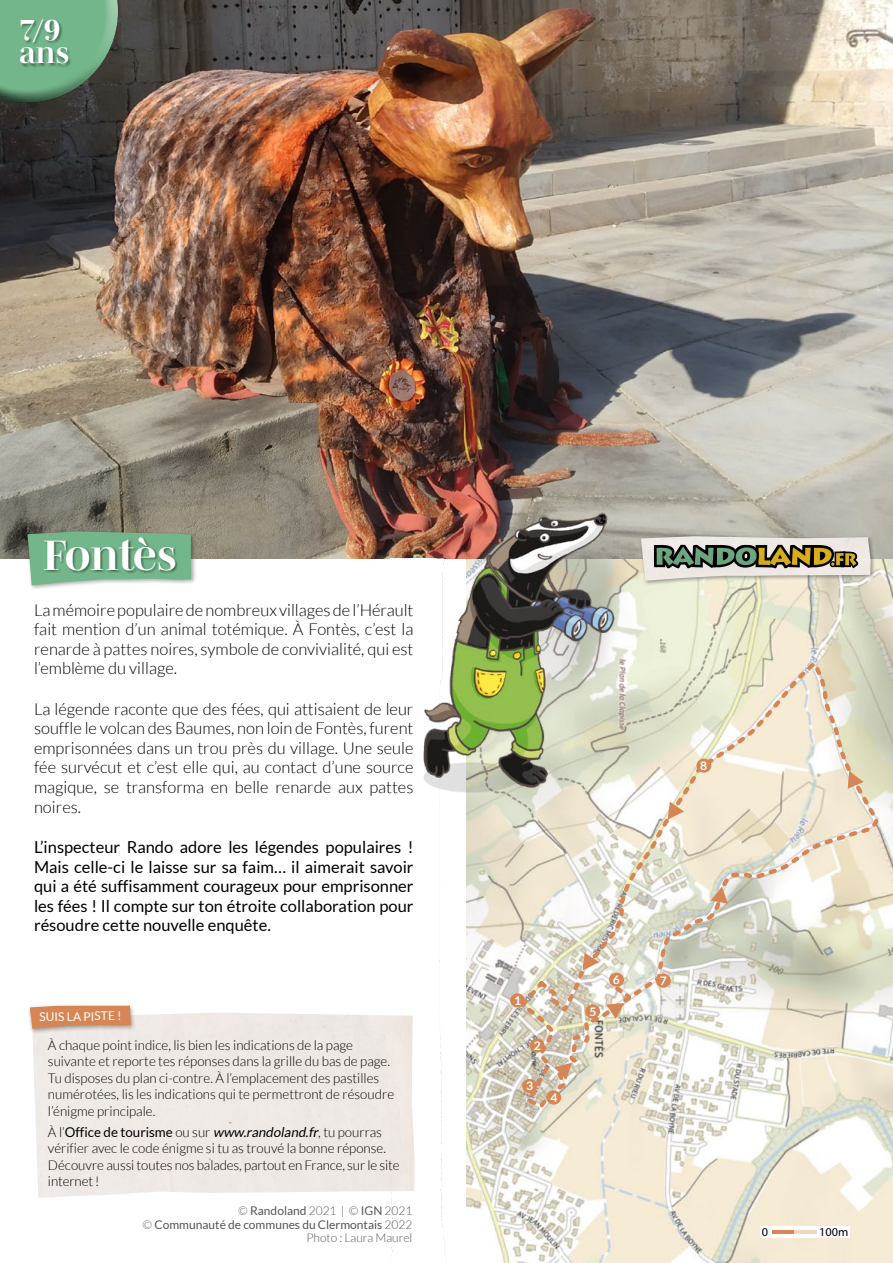
<style>
.page{position:relative;width:893px;height:1263px;background:#fff}
.page>*{position:absolute;margin:0;border:0;box-sizing:border-box;transform-origin:0 0}
.t1{font:700 43.5px "Mencken Std Head";color:#fff}
.t2{font:700 30px/25.5px "Mencken Std Head";color:#fff}
.t3{font:300 16.5px/19.5px "Lato";color:#000;text-align:justify}
.t4{font:16.5px/19.5px "Lato";color:#000;text-align:justify}
.t5{font:300 13.5px/16.5px "Lato";color:#000}
.t6{font:12.15px "Myriad Pro";color:#000}
.t7{font:12px/13.2px "Lato";color:#555;text-align:right}
.t8{font:12px "Lato";color:#fff}
.t9{font:700 11.85px "Lato";color:#fff}
.s1{font-family:"Lato";font-weight:300}
.s2{font-weight:400}
.s3{font-weight:400;font-style:italic}
.s4{font-weight:300}
</style>
<div class="page">
<img style="left:391px;top:558px;width:502px;height:705px">
<svg style="left:516px;top:657px;width:365px;height:454px"></svg>
<div style="left:530px;top:1038px;width:15px;height:14px;background:#d68655;border-radius:50%"></div>
<div style="left:522px;top:1079px;width:15px;height:14px;background:#d68655;border-radius:50%"></div>
<div style="left:546px;top:1090px;width:15px;height:14px;background:#d68655;border-radius:50%"></div>
<div style="left:585px;top:1004px;width:15px;height:14px;background:#d68655;border-radius:50%"></div>
<div style="left:609px;top:973px;width:15px;height:14px;background:#d68655;border-radius:50%"></div>
<div style="left:696px;top:758px;width:15px;height:15px;background:#d68655;border-radius:50%"></div>
<div style="left:656px;top:974px;width:15px;height:14px;background:#d68655;border-radius:50%"></div>
<div style="left:510px;top:993px;width:15px;height:14px;background:#d68655;border-radius:50%"></div>
<svg style="left:848px;top:771px;width:16px;height:18px"></svg>
<svg style="left:668px;top:802px;width:16px;height:17px"></svg>
<svg style="left:711px;top:886px;width:17px;height:17px"></svg>
<svg style="left:606px;top:983px;width:29px;height:36px"></svg>
<svg style="left:554px;top:1063px;width:18px;height:17px"></svg>
<svg style="left:583px;top:952px;width:16px;height:18px"></svg>
<div style="left:760px;top:1226px;width:90px;height:12px;background:#fff"></div>
<hr style="left:772px;top:1230px;width:22px;height:4px;background:#d68655">
<hr style="left:794px;top:1230px;width:23px;height:4px;background:#efd5c6">
<img style="left:0;top:0;width:893px;height:558px">
<div style="left:0;top:0;width:132px;height:83px;background:#fff;opacity:.55"></div>
<div style="left:0;top:0;width:107px;height:105px;background:#000;opacity:.66"></div>
<div style="left:20px;top:19px;width:51px;height:48px;background:#000;opacity:.35"></div>
<div style="left:25px;top:529px;width:172px;height:61px;background:#000;opacity:.35"></div>
<svg style="left:28px;top:531px;width:163px;height:54px"></svg>
<div style="left:44px;top:537px;width:134px;height:37px;background:#000;opacity:.45"></div>
<img style="left:406px;top:494px;width:230px;height:304px">
<div style="left:638px;top:534px;width:237px;height:51px;background:#000;opacity:.35"></div>
<img style="left:641px;top:536px;width:230px;height:45px">
<svg style="left:654px;top:545px;width:204px;height:23px"></svg>
<div style="left:652px;top:543px;width:208px;height:27px;border:1px solid #fff"></div>
<div style="left:27px;top:1003px;width:110px;height:31px;background:#000;opacity:.35"></div>
<svg style="left:30px;top:1006px;width:101px;height:23px"></svg>
<h2 class="t2" style="left:19px;top:14px;width:52px">7<span class="s1">/</span>9 ans</h2>
<h1 class="t1" style="left:43px;top:530px;width:135px">Fontès</h1>
<p class="t3" style="left:34px;top:600px;width:381px">La mémoire populaire de nombreux villages de l’Hérault fait mention d’un animal totémique. À Fontès, c’est la renarde à pattes noires, symbole de convivialité, qui est l’emblème du village.</p>
<p class="t3" style="left:34px;top:699px;width:381px">La légende raconte que des fées, qui attisaient de leur souffle le volcan des Baumes, non loin de Fontès, furent emprisonnées dans un trou près du village. Une seule fée survécut et c’est elle qui, au contact d’une source magique, se transforma en belle renarde aux pattes noires.</p>
<p class="t4" style="left:34px;top:837px;width:381px">L’inspecteur Rando adore les légendes populaires !<br>Mais celle-ci le laisse sur sa faim… il aimerait savoir qui a été suffisamment courageux pour emprisonner les fées ! Il compte sur ton étroite collaboration pour résoudre cette nouvelle enquête.</p>
<p class="t8" style="left:39px;top:1010px;width:83px;rotate:-1deg">SUIS LA PISTE !</p>
<p class="t5" style="left:48px;top:1037px;width:348px">À chaque point indice, lis bien les indications de la page suivante et reporte tes réponses dans la grille du bas de page.<br>Tu disposes du plan ci-contre. À l’emplacement des pastilles numérotées, lis les indications qui te permettront de résoudre l’énigme principale.</p>
<p class="t5" style="left:48px;top:1123px;width:353px">À l’<span class="s2">Office de tourisme</span> ou sur <span class="s3">www.randoland.fr</span>, tu pourras vérifier avec le code énigme si tu as trouvé la bonne réponse.<br>Découvre aussi toutes nos balades, partout en France, sur le site internet !</p>
<p class="t7" style="left:143px;top:1204px;width:271px"><span class="s4">©</span> Randoland <span class="s4">2021 | ©</span> IGN <span class="s4">2021<br>©</span> Communauté de communes du Clermontais <span class="s4">2022<br>Photo : Laura Maurel</span></p>
<p class="t9" style="left:700px;top:759px;width:9px">8</p>
<p class="t9" style="left:514px;top:994px;width:9px">1</p>
<p class="t9" style="left:534px;top:1039px;width:9px">2</p>
<p class="t9" style="left:526px;top:1079px;width:9px">3</p>
<p class="t9" style="left:550px;top:1091px;width:9px">4</p>
<p class="t9" style="left:589px;top:1005px;width:9px">5</p>
<p class="t9" style="left:613px;top:973px;width:9px">6</p>
<p class="t9" style="left:660px;top:974px;width:9px">7</p>
<p class="t6" style="left:762px;top:1224px;width:8px">0</p>
<p class="t6" style="left:819px;top:1224px;width:31px">100m</p>
</div>
